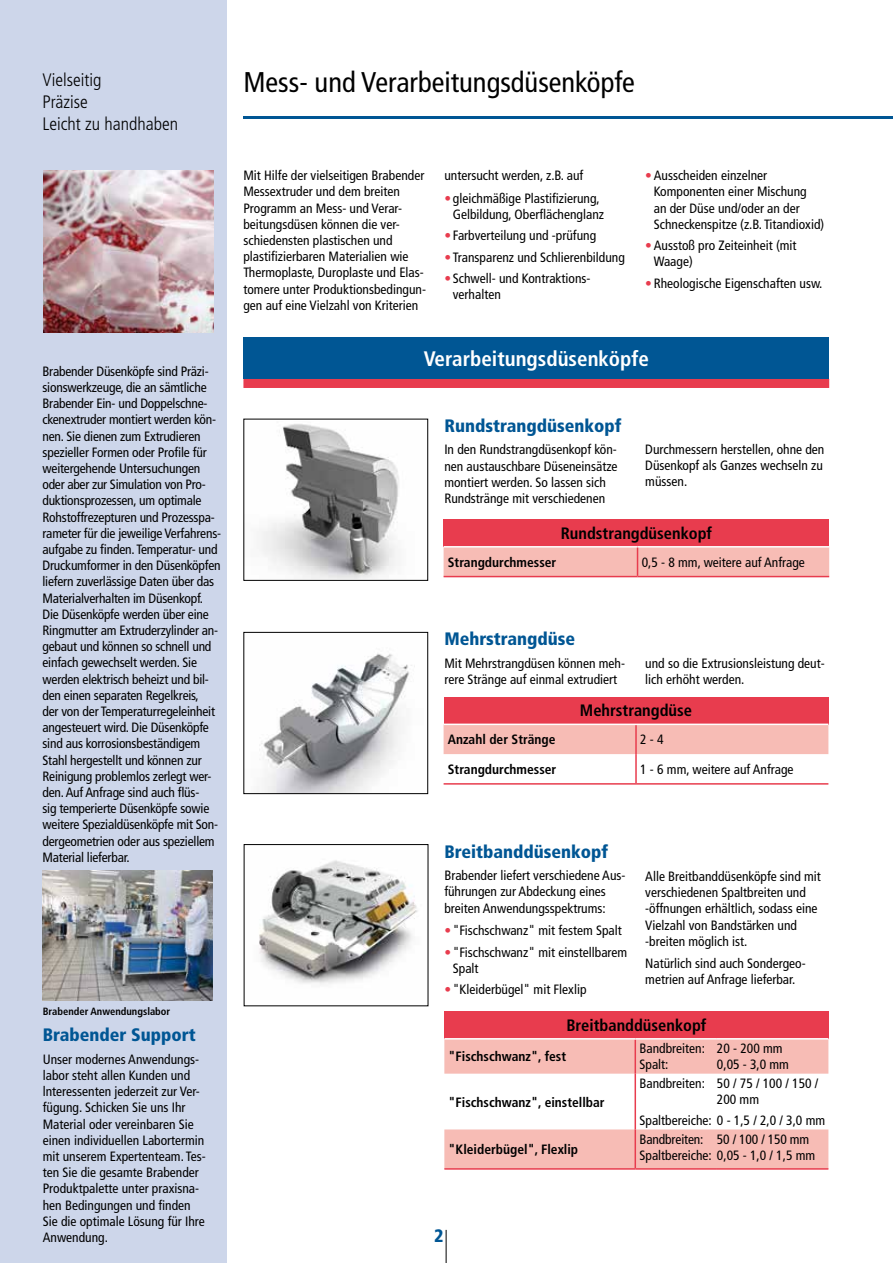
<style>
.page{position:relative;width:893px;height:1263px;background:#fff}
.page>*{position:absolute;margin:0;border:0;box-sizing:border-box;transform-origin:0 0}
.t1{font:condensed 28.5px "Frutiger LT Std";color:#000}
.t2{font:700 condensed 21px "Frutiger LT Std";color:#fff}
.t3{font:900 condensed 18px "Frutiger LT Std";color:#005694}
.t4{font:300 condensed 18px/21.6px "Frutiger LT Std";color:#000}
.t5{font:700 condensed 16.5px "Frutiger LT Std";color:#000}
.t6{font:condensed 13.5px/16.2px "Frutiger LT Std";color:#000}
.t7{font:700 condensed 13.5px "Frutiger LT Std";color:#000}
.t8{font:700 condensed 10.5px "Frutiger LT Std";color:#000}
.s1{color:#e83c4e}
</style>
<div class="page">
<div style="left:0;top:0;width:227px;height:1263px;background:#cdd6ea"></div>
<img style="left:261px;top:424px;width:138px;height:154px">
<img style="left:259px;top:860px;width:159px;height:125px">
<img style="left:44px;top:170px;width:170px;height:162px">
<div style="left:243px;top:337px;width:586px;height:42px;background:#005694"></div>
<div style="left:243px;top:379px;width:586px;height:9px;background:#e83c4e"></div>
<img style="left:259px;top:653px;width:156px;height:139px">
<div style="left:244px;top:632px;width:184px;height:162px;border:1px solid #000"></div>
<div style="left:444px;top:1011px;width:384px;height:28px;background:#e83c4e"></div>
<svg style="left:444px;top:1039px;width:384px;height:129px;fill:#f7bcb5"></svg>
<hr style="left:634px;top:1039px;width:2px;height:35px;background:#e83c4e">
<hr style="left:634px;top:1074px;width:2px;height:55px;background:#e83c4e">
<hr style="left:634px;top:1129px;width:2px;height:39px;background:#e83c4e">
<hr style="left:444px;top:1038px;width:191px;height:1px;background:#fff">
<hr style="left:635px;top:1038px;width:82px;height:1px;background:#fff">
<hr style="left:717px;top:1038px;width:111px;height:1px;background:#fff">
<hr style="left:444px;top:1168px;width:191px;height:2px;background:#e83c4e">
<hr style="left:635px;top:1168px;width:82px;height:2px;background:#e83c4e">
<hr style="left:717px;top:1168px;width:111px;height:2px;background:#e83c4e">
<div style="left:444px;top:697px;width:384px;height:27px;background:#e83c4e"></div>
<div style="left:444px;top:725px;width:384px;height:29px;background:#f7bcb5"></div>
<hr style="left:635px;top:725px;width:2px;height:29px;background:#e83c4e">
<hr style="left:635px;top:754px;width:2px;height:29px;background:#e83c4e">
<hr style="left:444px;top:783px;width:192px;height:2px;background:#e83c4e">
<hr style="left:636px;top:783px;width:192px;height:2px;background:#e83c4e">
<div style="left:444px;top:519px;width:385px;height:28px;background:#e83c4e"></div>
<hr style="left:444px;top:546px;width:193px;height:1px;background:#fff">
<hr style="left:637px;top:546px;width:192px;height:1px;background:#fff">
<svg style="left:444px;top:547px;width:385px;height:29px;background:#f6bcb5"></svg>
<hr style="left:444px;top:576px;width:193px;height:1px;background:#e83c4e">
<hr style="left:637px;top:576px;width:192px;height:1px;background:#e83c4e">
<hr style="left:243px;top:117px;width:650px;height:2px;background:#005694">
<img style="left:43px;top:871px;width:170px;height:129px">
<hr style="left:446px;top:1230px;width:1px;height:33px;background:#000">
<h3 class="t4" style="left:43px;top:70px;width:137px">Vielseitig<br>Präzise<br>Leicht zu handhaben</h3>
<p class="t6" style="left:43px;top:363px;width:180px">Brabender Düsenköpfe sind Präzi&shy;sionswerkzeuge, die an sämtliche Brabender Ein- und Doppelschne&shy;ckenextruder montiert werden kön&shy;nen. Sie dienen zum Extrudieren spezieller Formen oder Profile für weitergehende Untersuchungen oder aber zur Simulation von Pro&shy;duktionsprozessen, um optimale Rohstoffrezepturen und Prozesspa&shy;rameter für die jeweilige Verfahrens&shy;aufgabe zu finden. Temperatur- und Druckumformer in den Düsenköpfen liefern zuverlässige Daten über das Materialverhalten im Düsenkopf.<br>Die Düsenköpfe werden über eine Ringmutter am Extruderzylinder an&shy;gebaut und können so schnell und einfach gewechselt werden. Sie werden elektrisch beheizt und bil&shy;den einen separaten Regelkreis,<br>der von der Temperaturregeleinheit angesteuert wird. Die Düsenköpfe sind aus korrosionsbeständigem Stahl hergestellt und können zur Reinigung problemlos zerlegt wer&shy;den. Auf Anfrage sind auch flüs-<br>sig temperierte Düsenköpfe sowie weitere Spezialdüsenköpfe mit Son&shy;dergeometrien oder aus speziellem Material lieferbar.</p>
<p class="t8" style="left:43px;top:1005px;width:129px">Brabender Anwendungslabor</p>
<h3 class="t3" style="left:43px;top:1024px;width:155px">Brabender Support</h3>
<p class="t6" style="left:43px;top:1051px;width:165px">Unser modernes Anwendungs&shy;labor steht allen Kunden und lnteressenten jederzeit zur Ver&shy;fügung. Schicken Sie uns Ihr<br>Material oder vereinbaren Sie einen individuellen Labortermin mit unserem Expertenteam. Tes&shy;ten Sie die gesamte Brabender<br>Produktpalette unter praxisna&shy;hen Bedingungen und finden<br>Sie die optimale Lösung für Ihre<br>Anwendung.</p>
<h1 class="t1" style="left:243px;top:65px;width:393px">Mess- und Verarbeitungsdüsenköpfe</h1>
<p class="t6" style="left:243px;top:168px;width:184px">Mit Hilfe der vielseitigen Brabender Messextruder und dem breiten Programm an Mess- und Verar&shy;beitungsdüsen können die ver&shy;schiedensten plastischen und plastifizierbaren Materialien wie Thermoplaste, Duroplaste und Elas&shy;tomere unter Produktionsbedingun&shy;gen auf eine Vielzahl von Kriterien</p>
<p class="t6" style="left:444px;top:168px;width:140px">untersucht werden, z.B. auf</p>
<p class="t6" style="left:453px;top:190px;width:153px;text-indent:-9px"><span class="s1">•</span> gleichmäßige Plastifizierung,<br>Gelbildung, Oberflächenglanz</p>
<p class="t6" style="left:444px;top:228px;width:153px"><span class="s1">•</span> Farbverteilung und -prüfung</p>
<p class="t6" style="left:444px;top:249px;width:182px"><span class="s1">•</span> Transparenz und Schlierenbildung</p>
<p class="t6" style="left:453px;top:270px;width:138px;text-indent:-9px"><span class="s1">•</span> Schwell- und Kontraktions&shy;verhalten</p>
<p class="t6" style="left:654px;top:168px;width:172px;text-indent:-9px"><span class="s1">•</span>Ausscheiden einzelner<br>Komponenten einer Mischung<br>an der Düse und/oder an der<br>Schneckenspitze (z.B. Titandioxid)</p>
<p class="t6" style="left:654px;top:237px;width:144px;text-indent:-9px"><span class="s1">•</span>Ausstoß pro Zeiteinheit (mit<br>Waage)</p>
<p class="t6" style="left:645px;top:275px;width:179px"><span class="s1">•</span> Rheologische Eigenschaften usw.</p>
<h2 class="t2" style="left:424px;top:346px;width:227px">Verarbeitungsdüsenköpfe</h2>
<h3 class="t3" style="left:444px;top:415px;width:179px">Rundstrangdüsenkopf</h3>
<p class="t6" style="left:444px;top:442px;width:175px">In den Rundstrangdüsenkopf kön&shy;nen austauschbare Düseneinsätze montiert werden. So lassen sich<br>Rundstränge mit verschiedenen</p>
<p class="t6" style="left:645px;top:441px;width:181px;text-align:justify">Durchmessern herstellen, ohne den Düsenkopf als Ganzes wechseln zu müssen.</p>
<p class="t5" style="left:561px;top:523px;width:153px">Rundstrangdüsenkopf</p>
<p class="t7" style="left:448px;top:554px;width:110px">Strangdurchmesser</p>
<p class="t6" style="left:642px;top:554px;width:165px">0,5 - 8 mm, weitere auf Anfrage</p>
<h3 class="t3" style="left:444px;top:628px;width:132px">Mehrstrangdüse</h3>
<p class="t6" style="left:444px;top:655px;width:182px">Mit Mehrstrangdüsen können meh&shy;rere Stränge auf einmal extrudiert</p>
<p class="t6" style="left:645px;top:655px;width:181px">und so die Extrusionsleistung deut&shy;lich erhöht werden.</p>
<p class="t5" style="left:580px;top:701px;width:114px">Mehrstrangdüse</p>
<p class="t7" style="left:448px;top:732px;width:109px">Anzahl der Stränge</p>
<p class="t6" style="left:640px;top:732px;width:25px">2 - 4</p>
<p class="t7" style="left:448px;top:761px;width:110px">Strangdurchmesser</p>
<p class="t6" style="left:640px;top:761px;width:155px">1 - 6 mm, weitere auf Anfrage</p>
<h3 class="t3" style="left:444px;top:841px;width:165px">Breitbanddüsenkopf</h3>
<p class="t6" style="left:444px;top:867px;width:183px">Brabender liefert verschiedene Aus&shy;führungen zur Abdeckung eines breiten Anwendungsspektrums:</p>
<p class="t6" style="left:444px;top:922px;width:179px"><span class="s1">•</span> "Fischschwanz" mit festem Spalt</p>
<p class="t6" style="left:453px;top:944px;width:176px;text-indent:-9px"><span class="s1">•</span> "Fischschwanz" mit einstellbarem<br>Spalt</p>
<p class="t6" style="left:444px;top:981px;width:144px"><span class="s1">•</span> "Kleiderbügel" mit Flexlip</p>
<p class="t5" style="left:566px;top:1015px;width:141px">Breitbanddüsenkopf</p>
<p class="t7" style="left:449px;top:1048px;width:119px">"Fischschwanz", fest</p>
<p class="t6" style="left:639px;top:1040px;width:67px">Bandbreiten:<br>Spalt:</p>
<p class="t6" style="left:717px;top:1040px;width:74px">20 - 200 mm<br>0,05 - 3,0 mm</p>
<p class="t7" style="left:449px;top:1094px;width:158px">"Fischschwanz", einstellbar</p>
<p class="t6" style="left:645px;top:868px;width:177px">Alle Breitbanddüsenköpfe sind mit verschiedenen Spaltbreiten und -öffnungen erhältlich, sodass eine<br>Vielzahl von Bandstärken und -breiten möglich ist.</p>
<p class="t6" style="left:645px;top:955px;width:162px">Natürlich sind auch Sondergeo&shy;metrien auf Anfrage lieferbar.</p>
<p class="t6" style="left:639px;top:1075px;width:67px">Bandbreiten:</p>
<p class="t6" style="left:639px;top:1112px;width:187px">Spaltbereiche: 0 - 1,5 / 2,0 / 3,0 mm</p>
<p class="t6" style="left:717px;top:1075px;width:103px">50 / 75 / 100 / 150 /<br>200 mm</p>
<p class="t7" style="left:449px;top:1141px;width:131px">"Kleiderbügel", Flexlip</p>
<p class="t6" style="left:639px;top:1131px;width:177px">Bandbreiten:<br>Spaltbereiche: 0,05 - 1,0 / 1,5 mm</p>
<p class="t6" style="left:717px;top:1131px;width:94px">50 / 100 / 150 mm</p>
<h3 class="t3" style="left:434px;top:1225px;width:11px">2</h3>
</div>
